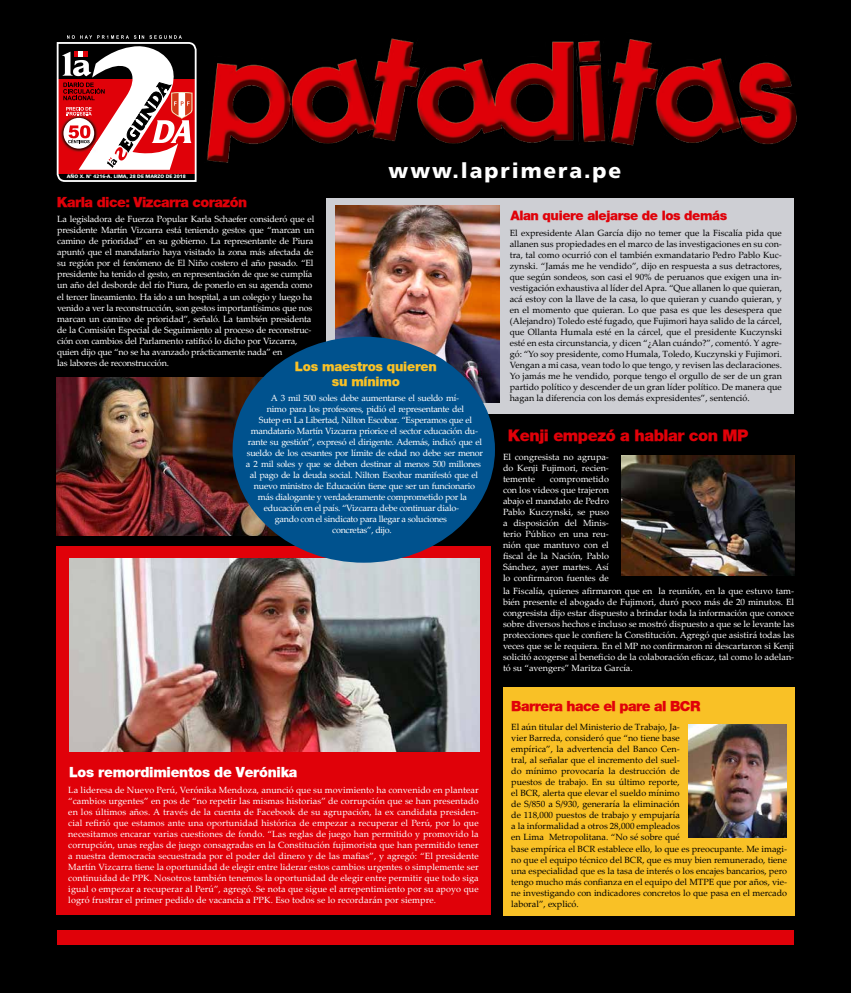
<style>
.page{position:relative;width:851px;height:993px;background:#fff}
.page>*{position:absolute;margin:0;border:0;box-sizing:border-box;transform-origin:0 0}
.t1{font:900 21px "Frutiger";letter-spacing:.09em;color:#fff}
.t2{font:900 16px "Helvetica Neue";letter-spacing:-.03em;color:#e00109}
.t3{font:900 14px "Helvetica Neue";letter-spacing:-.04em;color:#e00109}
.t4{font:900 14px "Helvetica Neue";letter-spacing:-.02em;color:#fff}
.t5{font:900 13px "Helvetica Neue";letter-spacing:-.03em;color:#e00109}
.t6{font:900 13px/15px "Helvetica Neue";letter-spacing:-.02em;color:#f9c126;text-align:center}
.t7{font:9px/11px "Palatino Linotype";letter-spacing:-.02em;color:#fff;text-align:justify}
.t8{font:9px/11px "Palatino Linotype";color:#000;text-align:justify}
.t9{font:900 4.9px "Frutiger";color:#fff}
</style>
<div class="page">
<div style="left:0;top:0;width:850px;height:992px;background:#000"></div>
<div style="left:326px;top:198px;width:467px;height:215px;background:#cecfd4"></div>
<svg style="left:57px;top:35px;width:139px;height:147px"></svg>
<img style="left:207px;top:38px;width:590px;height:125px">
<div style="left:57px;top:929px;width:736px;height:15px;background:#e00109"></div>
<div style="left:57px;top:546px;width:433px;height:368px;background:#e00109"></div>
<div style="left:503px;top:687px;width:291px;height:229px;background:#f9c126"></div>
<img style="left:57px;top:377px;width:221px;height:158px">
<img style="left:335px;top:205px;width:164px;height:198px">
<img style="left:621px;top:455px;width:173px;height:120px">
<img style="left:69px;top:558px;width:410px;height:193px">
<div style="left:232px;top:336px;width:263px;height:226px;background:#00528e;border-radius:50%"></div>
<img style="left:688px;top:724px;width:98px;height:113px">
<p class="t9" style="left:67px;top:173px;width:120px">AÑO X. N° 4216-A. LIMA, 28 DE MARZO DE 2018</p>
<h1 class="t1" style="left:388px;top:158px;width:234px">www.laprimera.pe</h1>
<h3 class="t3" style="left:57px;top:193px;width:192px">Karla dice: Vizcarra corazón</h3>
<h3 class="t5" style="left:510px;top:207px;width:218px">Alan quiere alejarse de los demás</h3>
<p class="t7" style="left:57px;top:213px;width:259px;text-align:left">La legisladora de Fuerza Popular Karla Schaefer consideró que el presidente Martín Vizcarra está teniendo gestos que “marcan un camino de prioridad” en su gobierno. La representante de Piura apuntó que el mandatario haya visitado la zona más afectada de su región por el fenómeno de El Niño costero el año pasado. “El presidente ha tenido el gesto, en representación de que se cumplía un año del desborde del río Piura, de ponerlo en su agenda como el tercer lineamiento. Ha ido a un hospital, a un colegio y luego ha venido a ver la reconstrucción, son gestos importantísimos que nos marcan un camino de prioridad”, señaló. La también presidenta de la Comisión Especial de Seguimiento al proceso de reconstruc&shy;ción con cambios del Parlamento ratificó lo dicho por Vizcarra, quien dijo que “no se ha avanzado prácticamente nada” en<br>las labores de reconstrucción.</p>
<p class="t8" style="left:509px;top:227px;width:274px">El expresidente Alan García dijo no temer que la Fiscalía pida que allanen sus propiedades en el marco de las investigaciones en su con&shy;tra, tal como ocurrió con el también exmandatario Pedro Pablo Kuc&shy;zynski. “Jamás me he vendido”, dijo en respuesta a sus detractores, que según sondeos, son casi el 90% de peruanos que exigen una in&shy;vestigación exhaustiva al líder del Apra. “Que allanen lo que quieran, acá estoy con la llave de la casa, lo que quieran y cuando quieran, y en el momento que quieran. Lo que pasa es que les desespera que (Alejandro) Toledo esté fugado, que Fujimori haya salido de la cárcel, que Ollanta Humala esté en la cárcel, que el presidente Kuczynski esté en esta circunstancia, y dicen “¿Alan cuándo?”, comentó. Y agre&shy;gó: “Yo soy presidente, como Humala, Toledo, Kuczynski y Fujimori.<br>Vengan a mi casa, vean todo lo que tengo, y revisen las declaraciones.<br>Yo jamás me he vendido, porque tengo el orgullo de ser de un gran partido político y descender de un gran líder político. De manera que hagan la diferencia con los demás expresidentes”, sentenció.</p>
<h3 class="t6" style="left:295px;top:358px;width:143px">Los maestros quieren su mínimo</h3>
<p class="t7" style="left:271px;top:392px;width:190px">A 3 mil 500 soles debe aumentarse el sueldo mí-</p>
<p class="t7" style="left:267px;top:403px;width:199px">nimo para los profesores, pidió el representante del</p>
<p class="t7" style="left:259px;top:414px;width:215px">Sutep en La Libertad, Nilton Escobar. “Esperamos que el</p>
<p class="t7" style="left:251px;top:425px;width:229px">mandatario Martín Vizcarra priorice el sector educación du-</p>
<p class="t7" style="left:248px;top:436px;width:236px">rante su gestión”, expresó el dirigente. Además, indicó que el</p>
<p class="t7" style="left:247px;top:447px;width:238px">sueldo de los cesantes por límite de edad no debe ser menor</p>
<p class="t7" style="left:246px;top:458px;width:237px">a 2 mil soles y que se deben destinar al menos 500 millones</p>
<p class="t7" style="left:250px;top:469px;width:230px">al pago de la deuda social. Nilton Escobar manifestó que el</p>
<p class="t7" style="left:254px;top:480px;width:223px">nuevo ministro de Educación tiene que ser un funcionario</p>
<p class="t7" style="left:258px;top:491px;width:211px">más dialogante y verdaderamente comprometido por la</p>
<p class="t7" style="left:264px;top:502px;width:197px">educación en el país. “Vizcarra debe continuar dialo-</p>
<p class="t7" style="left:275px;top:513px;width:174px">gando con el sindicato para llegar a soluciones</p>
<p class="t7" style="left:332px;top:524px;width:61px">concretas”, dijo.</p>
<h2 class="t2" style="left:508px;top:425px;width:242px">Kenji empezó a hablar con MP</h2>
<p class="t7" style="left:503px;top:451px;width:107px">El congresista no agrupa&shy;do Kenji Fujimori, recien&shy;temente</p>
<p class="t7" style="left:503px;top:473px;width:107px;text-indent:47px">comprometido con los videos que trajeron abajo el mandato de Pedro Pablo Kuczynski, se puso a disposición del Minis&shy;terio Público en una reu&shy;nión que mantuvo con el fiscal de la Nación, Pablo Sánchez, ayer martes. Así lo confirmaron fuentes de</p>
<p class="t7" style="left:503px;top:584px;width:293px">la Fiscalía, quienes afirmaron que en la reunión, en la que estuvo tam&shy;bién presente el abogado de Fujimori, duró poco más de 20 minutos. El congresista dijo estar dispuesto a brindar toda la información que conoce sobre diversos hechos e incluso se mostró dispuesto a que se le levante las protecciones que le confiere la Constitución. Agregó que asistirá todas las veces que se le requiera. En el MP no confirmaron ni descartaron si Kenji solicitó acogerse al beneficio de la colaboración eficaz, tal como lo adelan&shy;tó su “avengers” Maritza García.</p>
<h3 class="t4" style="left:69px;top:763px;width:230px">Los remordimientos de Verónika</h3>
<p class="t7" style="left:68px;top:784px;width:412px">La lideresa de Nuevo Perú, Verónika Mendoza, anunció que su movimiento ha convenido en plantear “cambios urgentes” en pos de “no repetir las mismas historias” de corrupción que se han presentado en los últimos años. A través de la cuenta de Facebook de su agrupación, la ex candidata presiden&shy;cial refirió que estamos ante una oportunidad histórica de empezar a recuperar el Perú, por lo que necesitamos encarar varias cuestiones de fondo. “Las reglas de juego han permitido y promovido la corrupción, unas reglas de juego consagradas en la Constitución fujimorista que han permitido tener a nuestra democracia secuestrada por el poder del dinero y de las mafias”, y agregó: “El presidente Martín Vizcarra tiene la oportunidad de elegir entre liderar estos cambios urgentes o simplemente ser continuidad de PPK. Nosotros también tenemos la oportunidad de elegir entre permitir que todo siga igual o empezar a recuperar al Perú”, agregó. Se nota que sigue el arrepentimiento por su apoyo que logró frustrar el primer pedido de vacancia a PPK. Eso todos se lo recordarán por siempre.</p>
<h3 class="t3" style="left:511px;top:697px;width:190px">Barrera hace el pare al BCR</h3>
<p class="t8" style="left:511px;top:721px;width:170px">El aún titular del Ministerio de Trabajo, Ja&shy;vier Barreda, consideró que “no tiene base empírica”, la advertencia del Banco Cen&shy;tral, al señalar que el incremento del suel&shy;do mínimo provocaría la destrucción de puestos de trabajo. En su último reporte, el BCR, alerta que elevar el sueldo mínimo de S/850 a S/930, generaría la eliminación de 118,000 puestos de trabajo y empujaría a la informalidad a otros 28,000 empleados en Lima Metropolitana. “No sé sobre qué</p>
<p class="t8" style="left:511px;top:842px;width:277px">base empírica el BCR establece ello, lo que es preocupante. Me imagi&shy;no que el equipo técnico del BCR, que es muy bien remunerado, tiene una especialidad que es la tasa de interés o los encajes bancarios, pero tengo mucho más confianza en el equipo del MTPE que por años, vie&shy;ne investigando con indicadores concretos lo que pasa en el mercado laboral”, explicó.</p>
</div>
